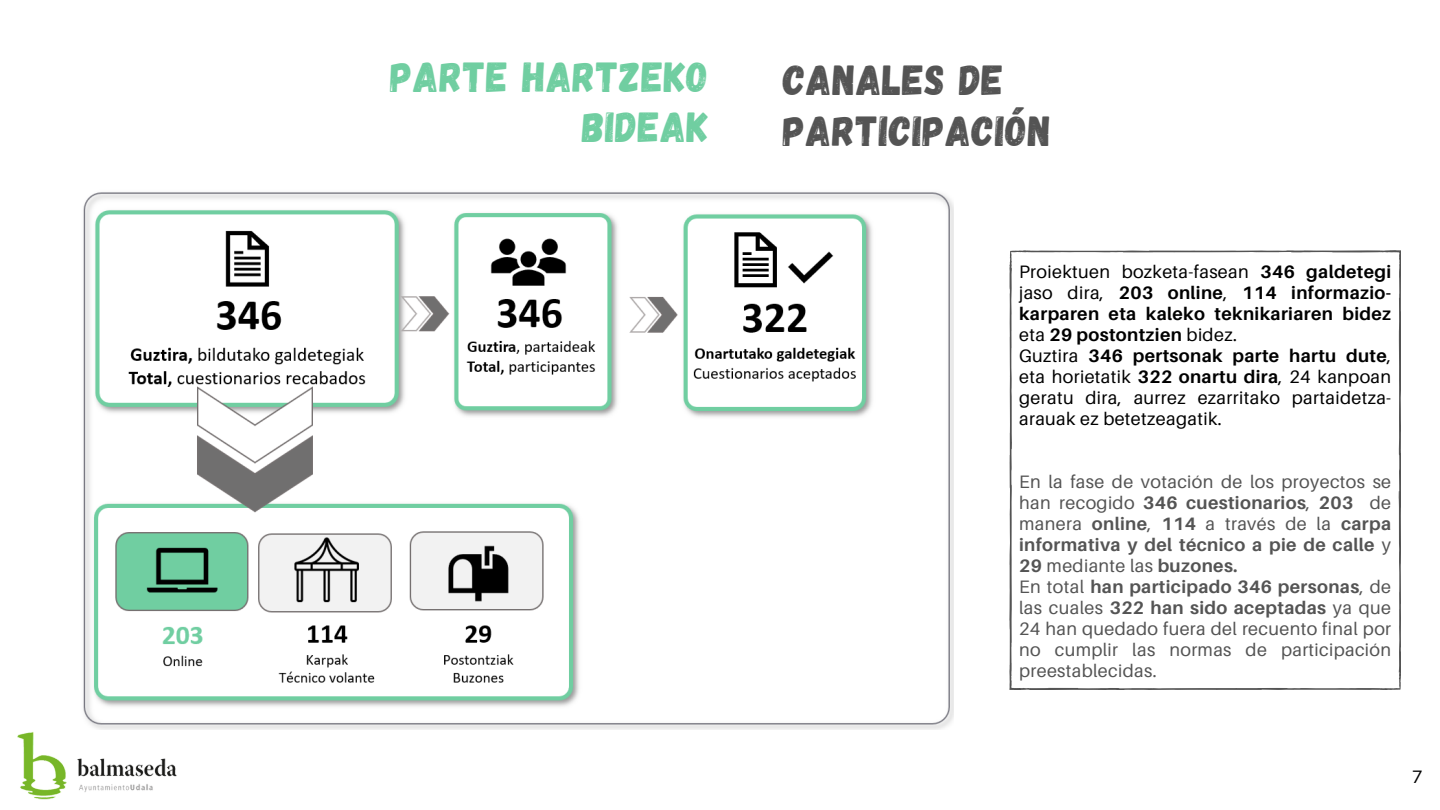
<style>
.page{position:relative;width:1440px;height:810px;background:#fff}
.page>*{position:absolute;margin:0;border:0;box-sizing:border-box;transform-origin:0 0}
.t1{font:42px/50.2px "Gagalin";letter-spacing:.02em;color:#545454}
.t2{font:42px/50.2px "Gagalin";letter-spacing:.02em;color:#70cea1;text-align:right}
.t3{font:18px/21px "Aileron";letter-spacing:.02em;color:#545454;text-align:justify}
.t4{font:18px/21px "Aileron";letter-spacing:.02em;color:#000;text-align:justify}
.t5{font:700 18px/21px "Aileron";letter-spacing:.02em;color:#000;text-align:justify}
.s1{font-weight:400}
.s2{font-weight:700}
</style>
<div class="page">
<svg style="left:1009px;top:250px;width:392px;height:440px"></svg>
<img style="left:17px;top:729px;width:163px;height:71px">
<img style="left:83px;top:192px;width:870px;height:537px">
<p class="t2" style="left:390px;top:50px;width:319px">PARTE HARTZEKO<br>BIDEAK</p>
<p class="t1" style="left:783px;top:53px;width:269px">CANALES DE<br>PARTICIPACIÓN</p>
<p class="t5" style="left:1019px;top:261px;width:374px"><span class="s1">Proiektuen bozketa-fasean</span> 346 galdetegi <span class="s1">jaso dira,</span> 203 online<span class="s1">,</span> 114 informazio&shy;karparen eta kaleko teknikariaren bidez <span class="s1">eta</span> 29 postontzien <span class="s1">bidez.</span></p>
<p class="t4" style="left:1019px;top:345px;width:374px">Guztira <span class="s2">346 pertsonak parte hartu dute</span>, eta horietatik <span class="s2">322 onartu dira</span>, 24 kanpoan geratu dira, aurrez ezarritako partaidetza&shy;arauak ez betetzeagatik.</p>
<p class="t3" style="left:1019px;top:471px;width:374px">En la fase de votación de los proyectos se han recogido <span class="s2">346 cuestionarios</span>, <span class="s2">203</span> de manera <span class="s2">online</span>, <span class="s2">114</span> a través de la <span class="s2">carpa informativa y del técnico a pie de calle</span> y <span class="s2">29</span> mediante las <span class="s2">buzones.</span></p>
<p class="t3" style="left:1019px;top:576px;width:374px">En total <span class="s2">han participado 346 personas</span>, de las cuales <span class="s2">322 han sido aceptadas</span> ya que 24 han quedado fuera del recuento final por no cumplir las normas de participación preestablecidas.</p>
<p class="t4" style="left:1412px;top:766px;width:12px">7</p>
</div>
